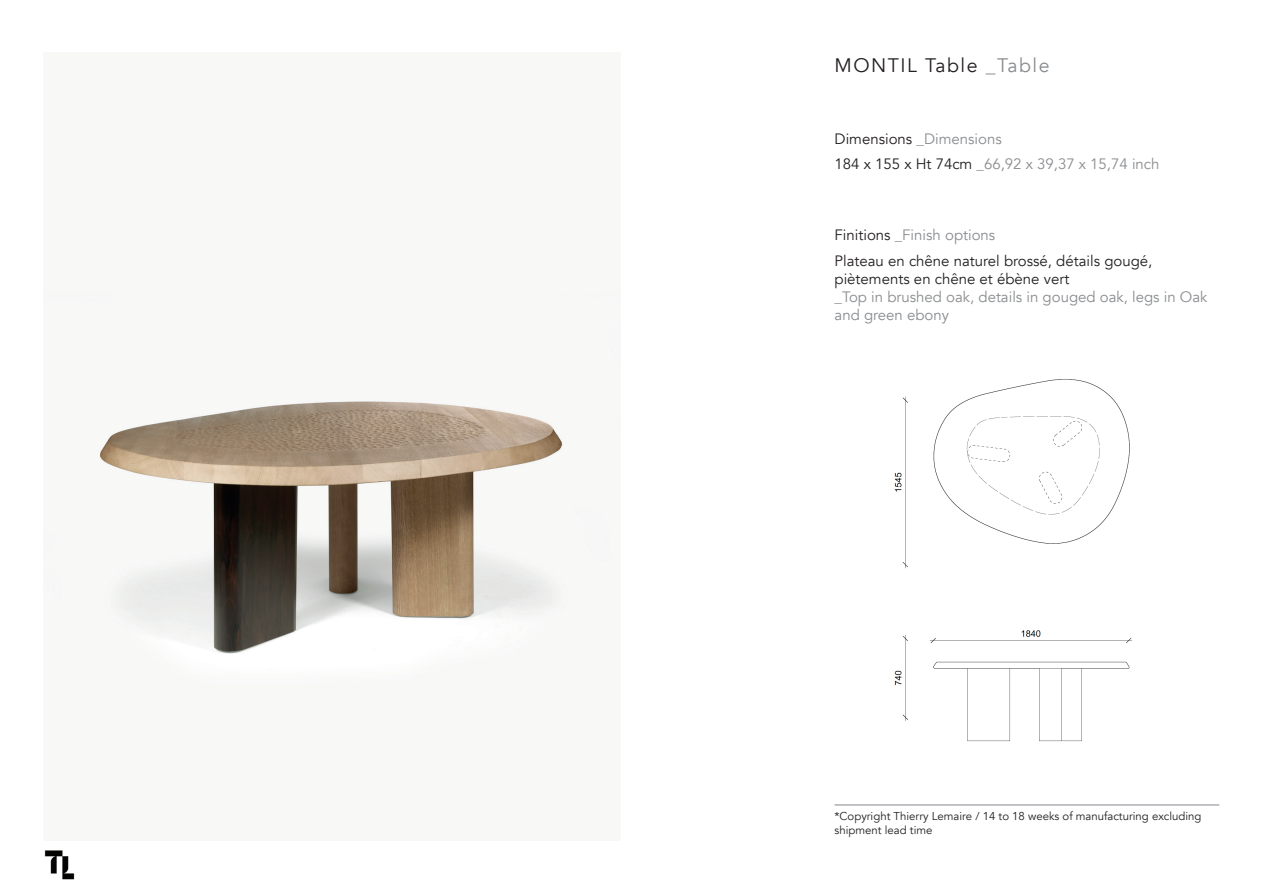
<style>
.page{position:relative;width:1263px;height:893px;background:#fff}
.page>*{position:absolute;margin:0;border:0;box-sizing:border-box;transform-origin:0 0}
.t1{font:19.5px "Avenir";letter-spacing:.075em;color:#231f20}
.t2{font:15px/18px "Avenir";color:#8a8c8f}
.t3{font:15px/18px "Avenir";color:#231f20}
.t4{font:11.4px/13.6px "Avenir";color:#231f20}
.s1{color:#8a8c8f}
.s2{color:#231f20}
</style>
<div class="page">
<img style="left:44px;top:850px;width:31px;height:30px">
<hr style="left:834px;top:805px;width:385px;height:1px;background:#87868d">
<img style="left:47px;top:294px;width:566px;height:360px">
<img style="left:894px;top:379px;width:236px;height:190px">
<img style="left:894px;top:630px;width:238px;height:112px">
<h1 class="t1" style="left:834px;top:53px;width:216px">MONTIL Table <span class="s1">_Table</span></h1>
<p class="t2" style="left:834px;top:130px;width:169px"><span class="s2">Dimensions</span> _Dimensions</p>
<p class="t2" style="left:834px;top:155px;width:326px"><span class="s2">184 x 155 x Ht 74cm</span> _66,92 x 39,37 x 15,74 inch</p>
<p class="t2" style="left:834px;top:226px;width:162px"><span class="s2">Finitions</span> _Finish options</p>
<p class="t3" style="left:834px;top:252px;width:319px">Plateau en chêne naturel brossé, détails gougé, piètements en chêne et ébène vert</p>
<p class="t2" style="left:834px;top:288px;width:374px">_Top in brushed oak, details in gouged oak, legs in Oak and green ebony</p>
<p class="t4" style="left:834px;top:810px;width:368px">*Copyright Thierry Lemaire / 14 to 18 weeks of manufacturing excluding shipment lead time</p>
</div>
